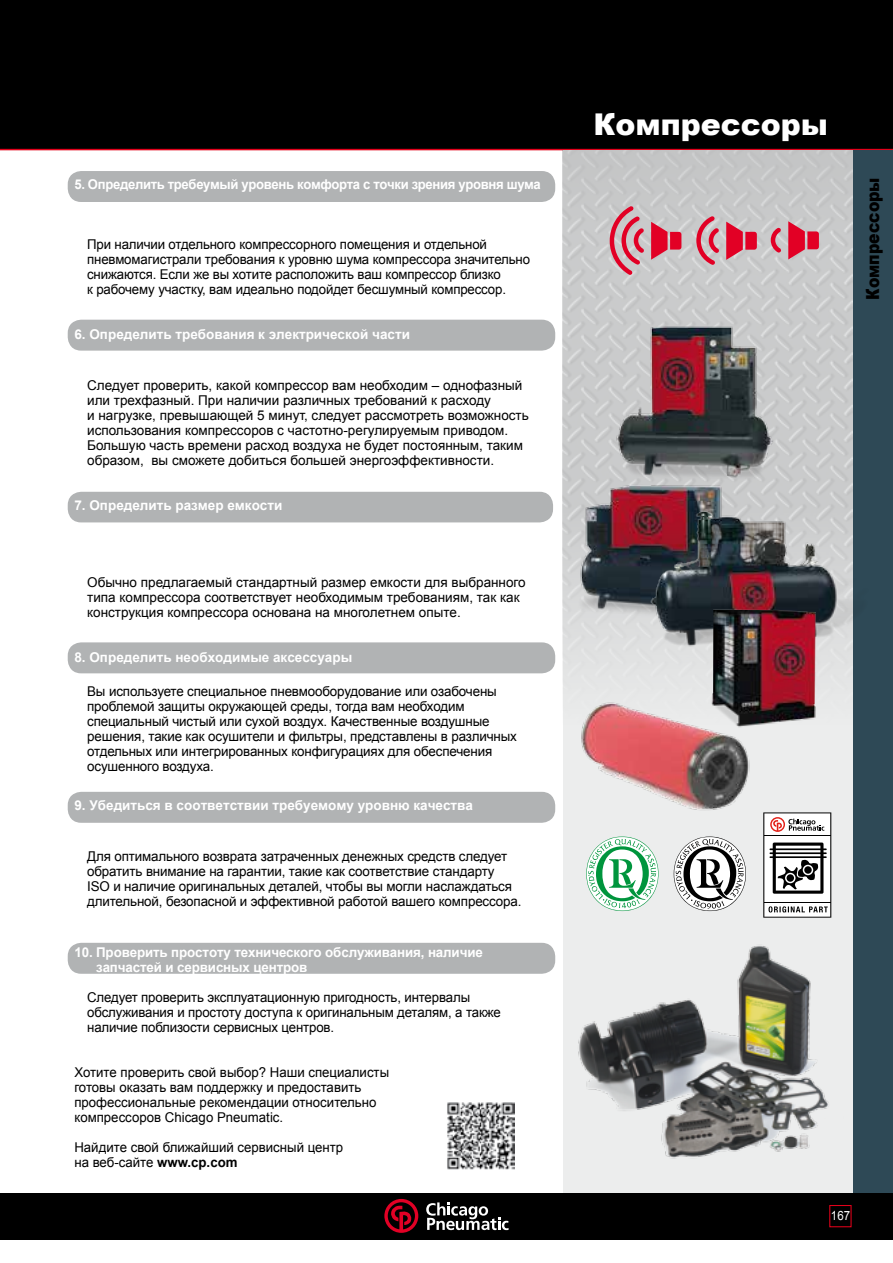
<style>
.page{position:relative;width:893px;height:1263px;background:#fff}
.page>*{position:absolute;margin:0;border:0;box-sizing:border-box;transform-origin:0 0}
.t1{font:900 30px "Arial";color:#fff}
.t2{font:900 18px "Arial";color:#000;scale:.87 1}
.t3{font:13.5px/15px "Arial";letter-spacing:-.01em;color:#000}
.t4{font:700 13.5px/15px "Arial";color:#fff}
.t5{font:700 13.5px "Arial";letter-spacing:-.025em;color:#fff}
.t6{font:12.75px "Arial";color:#fff;scale:.9 1}
.s1{font-weight:700}
</style>
<div class="page">
<div style="left:0;top:0;width:893px;height:149px;background:#000"></div>
<div style="left:0;top:1192px;width:893px;height:47px;background:#000"></div>
<svg style="left:426px;top:1202px;width:83px;height:28px"></svg>
<svg style="left:384px;top:1199px;width:34px;height:34px"></svg>
<div style="left:829px;top:1205px;width:23px;height:22px;border:1px solid #e2001a"></div>
<hr style="left:0;top:149px;width:893px;height:1px;background:#e2001a">
<div style="left:853px;top:150px;width:40px;height:1042px;background:#2e4956"></div>
<div style="left:563px;top:150px;width:290px;height:1042px;background:#eceded"></div>
<img style="left:563px;top:150px;width:290px;height:748px">
<svg style="left:651px;top:222px;width:30px;height:38px"></svg>
<svg style="left:610px;top:206px;width:34px;height:69px;background:#d18a96"></svg>
<svg style="left:726px;top:222px;width:31px;height:38px"></svg>
<svg style="left:696px;top:216px;width:23px;height:49px"></svg>
<svg style="left:788px;top:221px;width:31px;height:38px"></svg>
<svg style="left:771px;top:228px;width:10px;height:25px"></svg>
<svg style="left:586px;top:836px;width:72px;height:75px"></svg>
<svg style="left:674px;top:836px;width:72px;height:75px"></svg>
<img style="left:602px;top:303px;width:183px;height:187px">
<img style="left:575px;top:479px;width:199px;height:146px">
<img style="left:646px;top:501px;width:207px;height:152px">
<img style="left:708px;top:609px;width:116px;height:123px">
<img style="left:578px;top:946px;width:251px;height:213px">
<img style="left:555px;top:687px;width:199px;height:134px">
<svg style="left:763px;top:812px;width:68px;height:106px;background:#b6b3b3"></svg>
<img style="left:447px;top:1102px;width:67px;height:68px">
<div style="left:68px;top:171px;width:487px;height:31px;background:#b1b3b4;border-radius:14px"></div>
<div style="left:68px;top:943px;width:487px;height:31px;background:#b1b3b4;border-radius:14px"></div>
<div style="left:68px;top:320px;width:487px;height:31px;background:#b1b3b4;border-radius:14px"></div>
<div style="left:68px;top:492px;width:485px;height:30px;background:#b1b3b4;border-radius:13px"></div>
<div style="left:68px;top:642px;width:487px;height:31px;background:#b1b3b4;border-radius:14px"></div>
<div style="left:68px;top:792px;width:487px;height:31px;background:#b1b3b4;border-radius:14px"></div>
<p class="t5" style="left:74px;top:175px;width:468px">5. Определить требеумый уровень комфорта с точки зрения уровня шума</p>
<p class="t3" style="left:87px;top:237px;width:444px">При наличии отдельного компрессорного помещения и отдельной пневмомагистрали требования к уровню шума компрессора значительно снижаются. Если же вы хотите расположить ваш компрессор близко<br>к рабочему участку, вам идеально подойдет бесшумный компрессор.</p>
<p class="t4" style="left:74px;top:327px;width:337px">6. Определить требования к электрической части</p>
<p class="t3" style="left:87px;top:378px;width:443px">Следует проверить, какой компрессор вам необходим – однофазный или трехфазный. При наличии различных требований к расходу<br>и нагрузке, превышающей 5 минут, следует рассмотреть возможность использования компрессоров с частотно-регулируемым приводом.<br>Большую часть времени расход воздуха не будет постоянным, таким образом, вы сможете добиться большей энергоэффективности.</p>
<p class="t4" style="left:74px;top:498px;width:209px">7. Определить размер емкости</p>
<p class="t3" style="left:87px;top:575px;width:440px">Обычно предлагаемый стандартный размер емкости для выбранного типа компрессора соответствует необходимым требованиям, так как конструкция компрессора основана на многолетнем опыте.</p>
<p class="t4" style="left:74px;top:650px;width:279px">8. Определить необходимые аксессуары</p>
<p class="t3" style="left:87px;top:684px;width:431px">Вы используете специальное пневмооборудование или озабочены проблемой защиты окружающей среды, тогда вам необходим специальный чистый или сухой воздух. Качественные воздушные решения, такие как осушители и фильтры, представлены в различных отдельных или интегрированных конфигурациях для обеспечения осушенного воздуха.</p>
<p class="t4" style="left:74px;top:798px;width:400px">9. Убедиться в соответствии требуемому уровню качества</p>
<p class="t3" style="left:87px;top:849px;width:436px">Для оптимального возврата затраченных денежных средств следует обратить внимание на гарантии, такие как соответствие стандарту<br>ISO и наличие оригинальных деталей, чтобы вы могли наслаждаться длительной, безопасной и эффективной работой вашего компрессора.</p>
<p class="t4" style="left:96px;top:945px;width:388px;text-indent:-22px">10. Проверить простоту технического обслуживания, наличие запчастей и сервисных центров</p>
<p class="t3" style="left:87px;top:990px;width:415px">Следует проверить эксплуатационную пригодность, интервалы обслуживания и простоту доступа к оригинальным деталям, а также наличие поблизости сервисных центров.</p>
<p class="t3" style="left:74px;top:1065px;width:316px">Хотите проверить свой выбор? Наши специалисты готовы оказать вам поддержку и предоставить профессиональные рекомендации относительно компрессоров Chicago Pneumatic.</p>
<p class="t3" style="left:74px;top:1140px;width:270px">Найдите свой ближайший сервисный центр на веб-сайте <span class="s1">www.cp.com</span></p>
<h1 class="t1" style="left:594px;top:103px;width:236px">Компрессоры</h1>
<h2 class="t2" style="left:860px;top:300px;width:142px;rotate:-90deg">Компрессоры</h2>
<p class="t6" style="left:831px;top:1207px;width:23px">167</p>
</div>
